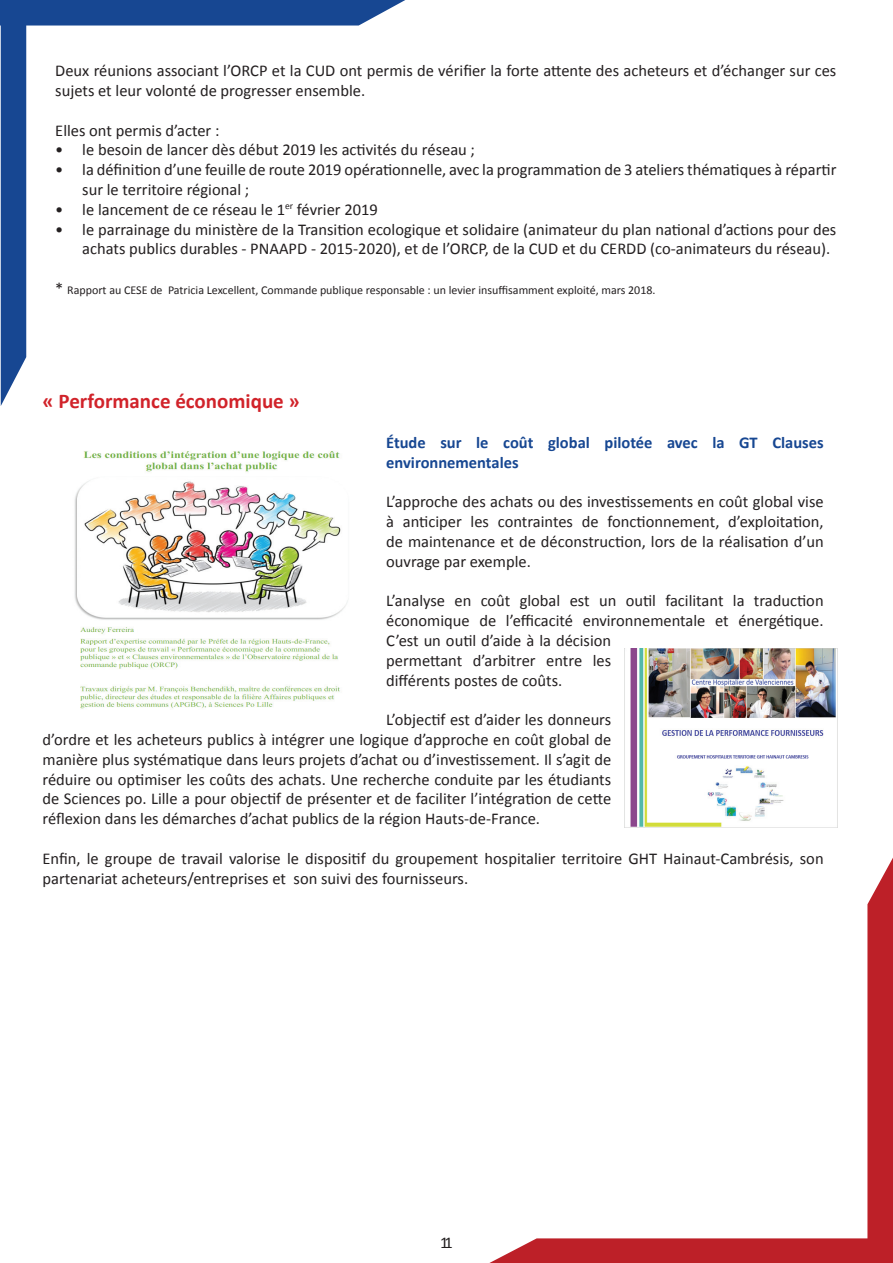
<style>
.page{position:relative;width:893px;height:1263px;background:#fff}
.page>*{position:absolute;margin:0;border:0;box-sizing:border-box;transform-origin:0 0}
.t1{font:700 21px "Calibri";color:#d1232a}
.t2{font:16.5px/19.8px "Calibri";color:#231f20}
.t3{font:700 16.5px/19.8px "Calibri";color:#174792}
.t4{font:12px "Calibri";color:#231f20}
.s1{font-size:16.5px}
</style>
<div class="page">
<svg style="left:0;top:0;width:405px;height:406px"></svg>
<svg style="left:489px;top:858px;width:404px;height:405px"></svg>
<img style="left:74px;top:451px;width:274px;height:258px">
<img style="left:624px;top:648px;width:214px;height:180px">
<p class="t2" style="left:55px;top:61px;width:783px">Deux réunions associant l’ORCP et la CUD ont permis de vérifier la forte attente des acheteurs et d’échanger sur ces sujets et leur volonté de progresser ensemble.</p>
<p class="t2" style="left:55px;top:120px;width:166px">Elles ont permis d’acter :</p>
<p class="t2" style="left:55px;top:140px;width:421px">• le besoin de lancer dès début 2019 les activités du réseau ;</p>
<p class="t2" style="left:82px;top:160px;width:756px;text-indent:-27px">• la définition d’une feuille de route 2019 opérationnelle, avec la programmation de 3 ateliers thématiques à répartir sur le territoire régional ;</p>
<p class="t2" style="left:55px;top:199px;width:324px">• le lancement de ce réseau le 1<sup>er</sup> février 2019</p>
<p class="t2" style="left:82px;top:219px;width:756px;text-indent:-27px">• le parrainage du ministère de la Transition ecologique et solidaire (animateur du plan national d’actions pour des achats publics durables - PNAAPD - 2015-2020), et de l’ORCP, de la CUD et du CERDD (co-animateurs du réseau).</p>
<p class="t4" style="left:55px;top:282px;width:602px"><span class="s1">*</span> Rapport au CESE de Patricia Lexcellent, Commande publique responsable : un levier insuffisamment exploité, mars 2018.</p>
<p class="t1" style="left:43px;top:388px;width:259px">« Performance économique »</p>
<p class="t3" style="left:386px;top:433px;width:439px">Étude sur le coût global pilotée avec la GT Clauses environnementales</p>
<p class="t2" style="left:386px;top:492px;width:439px;text-align:justify">L’approche des achats ou des investissements en coût global vise à anticiper les contraintes de fonctionnement, d’exploitation, de maintenance et de déconstruction, lors de la réalisation d’un ouvrage par exemple.</p>
<p class="t2" style="left:386px;top:591px;width:439px">L’analyse en coût global est un outil facilitant la traduction économique de l’efficacité environnementale et énergétique.<br>C’est un outil d’aide à la décision<br>permettant d’arbitrer entre les<br>différents postes de coûts.</p>
<p class="t2" style="left:43px;top:710px;width:570px;text-align:justify;text-indent:344px">L’objectif est d’aider les donneurs d’ordre et les acheteurs publics à intégrer une logique d’approche en coût global de manière plus systématique dans leurs projets d’achat ou d’investissement. Il s’agit de réduire ou optimiser les coûts des achats. Une recherche conduite par les étudiants de Sciences po. Lille a pour objectif de présenter et de faciliter l’intégration de cette réflexion dans les démarches d’achat publics de la région Hauts-de-France.</p>
<p class="t2" style="left:43px;top:848px;width:783px">Enfin, le groupe de travail valorise le dispositif du groupement hospitalier territoire GHT Hainaut-Cambrésis, son partenariat acheteurs/entreprises et son suivi des fournisseurs.</p>
<p class="t2" style="left:440px;top:1233px;width:14px">11</p>
</div>
